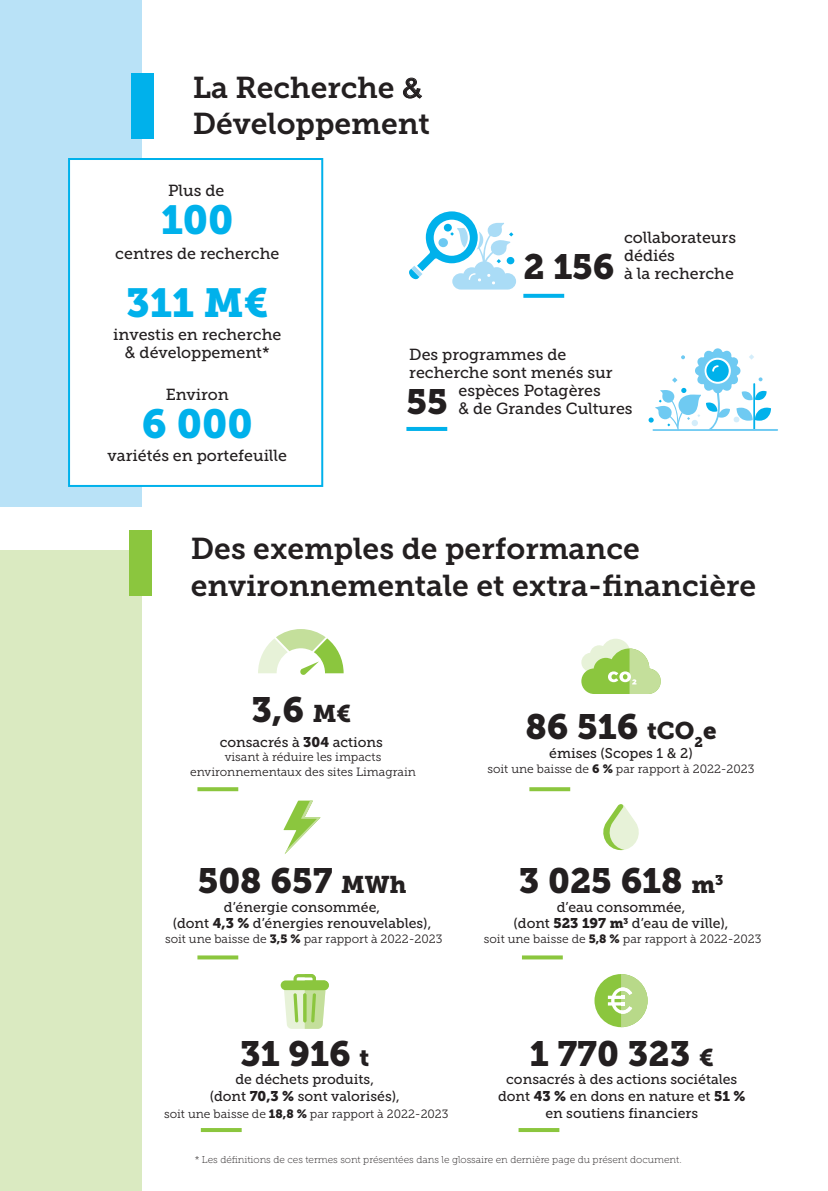
<style>
.page{position:relative;width:828px;height:1191px;background:#fff}
.page>*{position:absolute;margin:0;border:0;box-sizing:border-box;transform-origin:0 0}
.t1{font:40.4px "Museo Slab 900";color:#00b1eb}
.t2{font:35px "Museo Slab 900";color:#231f20}
.t3{font:30px/36px "Museo Slab 700";color:#231f20}
.t4{font:16px/18px "Museo Slab 500";color:#231f20}
.t5{font:14px/16.8px "Museo Slab 500";color:#231f20;text-align:center}
.t6{font:12px/14.4px "Museo Slab 300";color:#231f20;text-align:center}
.t7{font:10px "Museo Slab 100";color:#231f20}
.s1{font-family:"Arial";font-size:26.8px}
.s2{font-family:"Arial"}
.s3{font-family:"Museo Slab 900";font-size:35px}
.s4{font-size:24px}
.s5{font-family:"Museo Slab 900"}
.s6{font-family:"Frutiger LT Com"}
</style>
<div class="page">
<div style="left:0;top:0;width:142px;height:506px;background:#b9e2f7"></div>
<div style="left:131px;top:74px;width:22px;height:65px;background:#00b1eb"></div>
<svg style="left:523px;top:294px;width:41px;height:4px"></svg>
<svg style="left:648px;top:348px;width:130px;height:83px"></svg>
<hr style="left:406px;top:427px;width:41px;height:4px;background:#00b1eb">
<svg style="left:409px;top:211px;width:107px;height:78px"></svg>
<div style="left:68px;top:158px;width:255px;height:329px;background:#fff;border:2px solid #00b1eb"></div>
<hr style="left:518px;top:1128px;width:41px;height:4px;background:#8bc63e">
<div style="left:0;top:550px;width:142px;height:641px;background:#daeac1"></div>
<div style="left:129px;top:530px;width:22px;height:65px;background:#8bc63e"></div>
<svg style="left:197px;top:787px;width:41px;height:4px"></svg>
<svg style="left:258px;top:629px;width:86px;height:46px"></svg>
<svg style="left:529px;top:787px;width:41px;height:4px"></svg>
<svg style="left:581px;top:638px;width:80px;height:56px"></svg>
<svg style="left:522px;top:955px;width:41px;height:4px"></svg>
<svg style="left:603px;top:804px;width:36px;height:46px"></svg>
<svg style="left:197px;top:955px;width:41px;height:4px"></svg>
<svg style="left:283px;top:800px;width:37px;height:54px"></svg>
<hr style="left:201px;top:1128px;width:41px;height:4px;background:#8bc63e">
<div style="left:281px;top:980px;width:48px;height:10px;background:#8bc63e;border-radius:5px"></div>
<svg style="left:284px;top:974px;width:45px;height:54px"></svg>
<div style="left:594px;top:974px;width:53px;height:53px;background:#8bc63e;border-radius:50%"></div>
<svg style="left:608px;top:974px;width:39px;height:53px"></svg>
<h3 class="t3" style="left:193px;top:69px;width:239px">La Recherche <span class="s1">&amp;<br></span>Développement</h3>
<p class="t4" style="left:168px;top:182px;width:58px">Plus de</p>
<h1 class="t1" style="left:161px;top:197px;width:74px">100</h1>
<p class="t4" style="left:115px;top:244px;width:166px">centres de recherche</p>
<h1 class="t1" style="left:126px;top:280px;width:143px">311 M€</h1>
<p class="t4" style="left:113px;top:326px;width:170px;text-align:center">investis en recherche <span class="s2">&amp;</span> développement*</p>
<p class="t4" style="left:166px;top:385px;width:65px">Environ</p>
<h1 class="t1" style="left:142px;top:400px;width:112px">6 000</h1>
<p class="t4" style="left:108px;top:446px;width:181px">variétés en portefeuille</p>
<p class="t4" style="left:624px;top:229px;width:113px">collaborateurs</p>
<p class="t4" style="left:624px;top:247px;width:52px">dédiés</p>
<p class="t4" style="left:523px;top:265px;width:212px"><span class="s3">2 156</span> à la recherche</p>
<p class="t4" style="left:409px;top:346px;width:205px">Des programmes de recherche sont menés sur</p>
<p class="t4" style="left:406px;top:382px;width:228px;text-indent:52px">espèces Potagères<br><span class="s3">55</span> <span class="s2">&amp;</span> de Grandes Cultures</p>
<h3 class="t3" style="left:191px;top:531px;width:567px">Des exemples de performance environnementale et extra-financière</h3>
<h2 class="t2" style="left:252px;top:689px;width:101px">3,6 <span class="s4">M€</span></h2>
<p class="t5" style="left:220px;top:733px;width:165px">consacrés à <span class="s5">304</span> actions</p>
<p class="t6" style="left:190px;top:750px;width:227px">visant à réduire les impacts environnementaux des sites Limagrain</p>
<h2 class="t2" style="left:198px;top:860px;width:210px">508 657 <span class="s4">MWh</span></h2>
<p class="t5" style="left:173px;top:898px;width:260px">d’énergie consommée,<br>(dont <span class="s5">4,3 %</span> d’énergies renouvelables),</p>
<p class="t6" style="left:165px;top:931px;width:279px">soit une baisse de <span class="s5">3,5 %</span> par rapport à 2022-2023</p>
<h2 class="t2" style="left:525px;top:706px;width:193px">86 516 <span class="s4">tCO</span><sub>2</sub><span class="s4">e</span></h2>
<p class="t5" style="left:549px;top:745px;width:145px">émises (Scopes 1 <span class="s6">&amp;</span> 2)</p>
<p class="t6" style="left:487px;top:761px;width:268px">soit une baisse de <span class="s5">6 %</span> par rapport à 2022-2023</p>
<h2 class="t2" style="left:518px;top:860px;width:206px">3 025 618 <span class="s4">m</span><sup>3</sup></h2>
<p class="t5" style="left:513px;top:898px;width:216px">d’eau consommée,<br>(dont <span class="s5">523 197 m</span><sup>3</sup> d’eau de ville),</p>
<p class="t6" style="left:484px;top:931px;width:279px">soit une baisse de <span class="s5">5,8 %</span> par rapport à 2022-2023</p>
<h2 class="t2" style="left:530px;top:1033px;width:185px">1 770 323 <span class="s4">€</span></h2>
<p class="t5" style="left:498px;top:1070px;width:249px">consacrés à des actions sociétales dont <span class="s5">43 %</span> en dons en nature et <span class="s5">51 % </span>en soutiens financiers</p>
<p class="t7" style="left:195px;top:1153px;width:488px">* Les définitions de ces termes sont présentées dans le glossaire en dernière page du présent document.</p>
<h2 class="t2" style="left:240px;top:1033px;width:130px">31 916 <span class="s4">t</span></h2>
<p class="t5" style="left:210px;top:1071px;width:192px">de déchets produits,<br>(dont <span class="s5">70,3 %</span> sont valorisés),</p>
<p class="t6" style="left:164px;top:1106px;width:286px">soit une baisse de <span class="s5">18,8 %</span> par rapport à 2022-2023</p>
</div>
